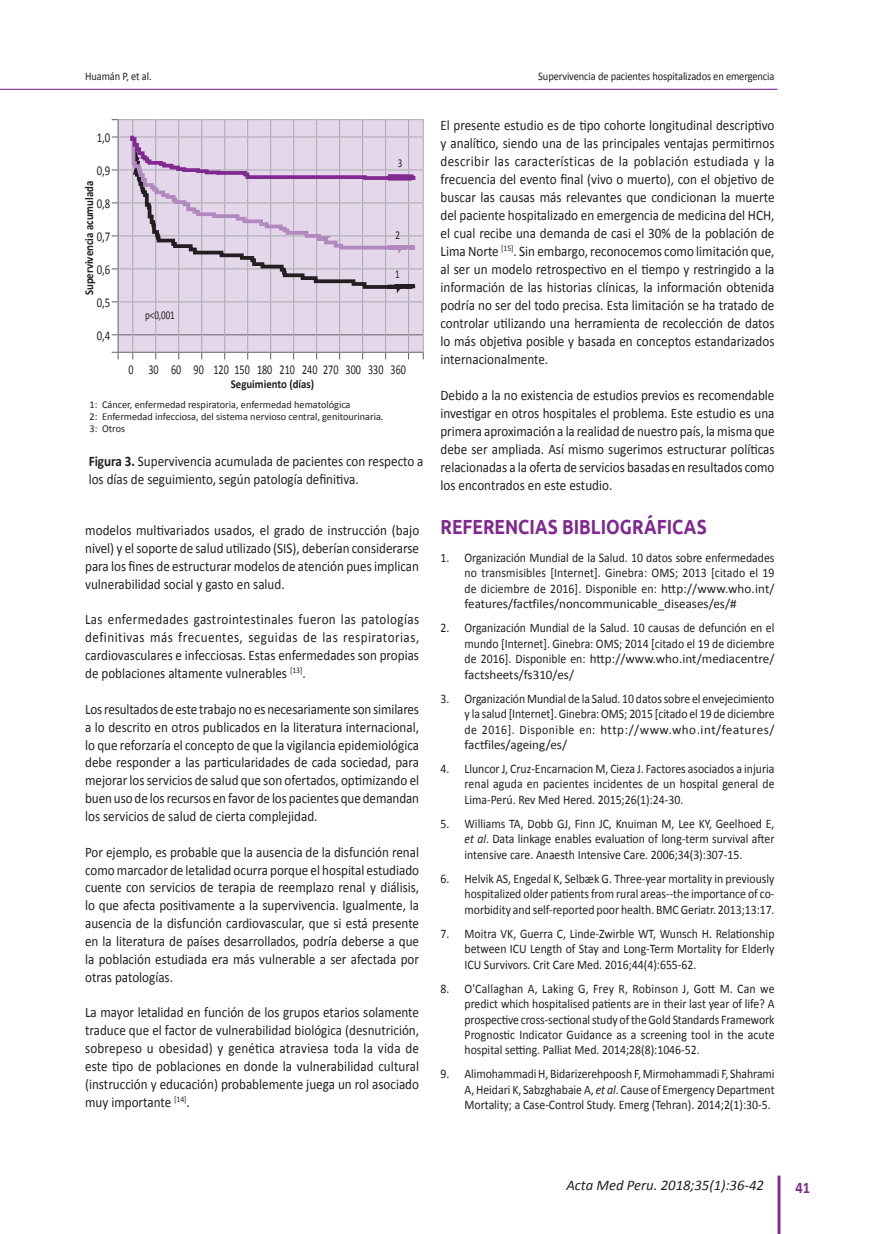
<style>
.page{position:relative;width:881px;height:1234px;background:#fff}
.page>*{position:absolute;margin:0;border:0;box-sizing:border-box;transform-origin:0 0}
._07_SUB{font:700 20.4px "Ubuntu";color:#802990;scale:.85 1}
.t1{font:700 16.05px "Calibri";color:#802990;scale:.9 1}
.t2{font:italic 14.7px "Calibri";color:#231f20}
._06_TEXTOS{font:14.55px/17.9px "Calibri";color:#231f20;text-align:justify;scale:.9 1}
._06_TEXTOS-2{font:13.5px "Calibri";color:#231f20;scale:.75 1}
._06_TEXTOS-3{font:13.5px "Calibri";color:#231f20;scale:.8 1}
.REFEREN{font:13.05px/15.5px "Calibri";color:#231f20;text-align:justify;scale:.9 1}
._06_TEXTOS-4{font:700 12px "Calibri";color:#231f20;scale:.9 1}
._06_TEXTOS-5{font:12px "Calibri";color:#231f20;scale:.75 1}
.t3{font:11.55px "Calibri";letter-spacing:-.01em;color:#231f20;scale:.9 1}
._04_PIE{font:10.5px "Calibri";color:#231f20}
.s1{font-weight:700}
.s2{font-style:italic}
</style>
<div class="page">
<hr style="left:777px;top:1175px;width:3px;height:58px;background:#802990">
<hr style="left:0;top:89px;width:777px;height:1px;background:#802990">
<div style="left:119px;top:183px;width:303px;height:151px;background:#e3d7e9"></div>
<hr style="left:117px;top:170px;width:2px;height:32px;background:#67676a">
<hr style="left:117px;top:203px;width:2px;height:32px;background:#67676a">
<hr style="left:117px;top:236px;width:2px;height:32px;background:#67676a">
<hr style="left:117px;top:269px;width:2px;height:32px;background:#67676a">
<hr style="left:117px;top:302px;width:2px;height:32px;background:#67676a">
<hr style="left:422px;top:170px;width:1px;height:32px;background:#a8a9ad">
<hr style="left:422px;top:203px;width:1px;height:32px;background:#a8a9ad">
<hr style="left:422px;top:236px;width:1px;height:32px;background:#a8a9ad">
<hr style="left:422px;top:269px;width:1px;height:32px;background:#a8a9ad">
<hr style="left:422px;top:302px;width:1px;height:33px;background:#a8a9ad">
<svg style="left:112px;top:202px;width:311px;height:1px"></svg>
<svg style="left:112px;top:235px;width:311px;height:1px"></svg>
<svg style="left:112px;top:268px;width:311px;height:1px"></svg>
<svg style="left:112px;top:301px;width:311px;height:1px"></svg>
<svg style="left:112px;top:334px;width:311px;height:25px"></svg>
<svg style="left:129px;top:183px;width:289px;height:167px;background:#dcd1e2"></svg>
<svg style="left:130px;top:183px;width:288px;height:136px;background:#d6cadc"></svg>
<svg style="left:112px;top:119px;width:311px;height:64px;background:#d6c6dc"></svg>
<p class="t3" style="left:85px;top:68px;width:75px">Huamán P, et al.</p>
<p class="_06_TEXTOS-3" style="left:97px;top:128px;width:19px">1,0</p>
<p class="_06_TEXTOS-3" style="left:97px;top:161px;width:19px">0,9</p>
<p class="_06_TEXTOS-3" style="left:97px;top:194px;width:19px">0,8</p>
<p class="_06_TEXTOS-3" style="left:97px;top:227px;width:19px">0,7</p>
<p class="_06_TEXTOS-3" style="left:97px;top:260px;width:19px">0,6</p>
<p class="_06_TEXTOS-3" style="left:97px;top:293px;width:19px">0,5</p>
<p class="_06_TEXTOS-3" style="left:97px;top:326px;width:19px">0,4</p>
<p class="_06_TEXTOS-4" style="left:82px;top:295px;width:129px;rotate:-90deg">Supervivencia acumulada</p>
<p class="_06_TEXTOS-5" style="left:145px;top:307px;width:41px">p&lt;0,001</p>
<p class="_06_TEXTOS-5" style="left:398px;top:155px;width:8px">3</p>
<p class="_06_TEXTOS-5" style="left:395px;top:227px;width:8px">2</p>
<p class="_06_TEXTOS-5" style="left:395px;top:266px;width:8px">1</p>
<p class="_06_TEXTOS-2" style="left:128px;top:361px;width:371px">0 30 60 90 120 150 180 210 240 270 300 330 360</p>
<p class="_06_TEXTOS-4" style="left:231px;top:376px;width:94px">Seguimiento (días)</p>
<p class="_04_PIE" style="left:89px;top:398px;width:262px">1: Cáncer, enfermedad respiratoria, enfermedad hematológica</p>
<p class="_04_PIE" style="left:89px;top:410px;width:295px">2: Enfermedad infecciosa, del sistema nervioso central, genitourinaria.</p>
<p class="_04_PIE" style="left:89px;top:422px;width:37px">3: Otros</p>
<p class="_06_TEXTOS" style="left:89px;top:452px;width:373px"><span class="s1">Figura 3.</span> Supervivencia acumulada de pacientes con respecto a los días de seguimiento, según patología definitiva.</p>
<p class="_06_TEXTOS" style="left:85px;top:521px;width:372px">modelos multivariados usados, el grado de instrucción (bajo nivel) y el soporte de salud utilizado (SIS), deberían considerarse para los fines de estructurar modelos de atención pues implican vulnerabilidad social y gasto en salud.</p>
<p class="_06_TEXTOS" style="left:85px;top:610px;width:372px">Las enfermedades gastrointestinales fueron las patologías definitivas más frecuentes, seguidas de las respiratorias, cardiovasculares e infecciosas. Estas enfermedades son propias de poblaciones altamente vulnerables <sup>[13]</sup>.</p>
<p class="_06_TEXTOS" style="left:85px;top:700px;width:372px">Los resultados de este trabajo no es necesariamente son similares a lo descrito en otros publicados en la literatura internacional, lo que reforzaría el concepto de que la vigilancia epidemiológica debe responder a las particularidades de cada sociedad, para mejorar los servicios de salud que son ofertados, optimizando el buen uso de los recursos en favor de los pacientes que demandan los servicios de salud de cierta complejidad.</p>
<p class="_06_TEXTOS" style="left:85px;top:842px;width:372px">Por ejemplo, es probable que la ausencia de la disfunción renal como marcador de letalidad ocurra porque el hospital estudiado cuente con servicios de terapia de reemplazo renal y diálisis, lo que afecta positivamente a la supervivencia. Igualmente, la ausencia de la disfunción cardiovascular, que si está presente en la literatura de países desarrollados, podría deberse a que la población estudiada era más vulnerable a ser afectada por otras patologías.</p>
<p class="_06_TEXTOS" style="left:85px;top:1003px;width:372px">La mayor letalidad en función de los grupos etarios solamente traduce que el factor de vulnerabilidad biológica (desnutrición, sobrepeso u obesidad) y genética atraviesa toda la vida de este tipo de poblaciones en donde la vulnerabilidad cultural (instrucción y educación) probablemente juega un rol asociado muy importante <sup>[14]</sup>.</p>
<p class="t3" style="left:538px;top:68px;width:264px">Supervivencia de pacientes hospitalizados en emergencia</p>
<p class="_06_TEXTOS" style="left:440px;top:116px;width:372px">El presente estudio es de tipo cohorte longitudinal descriptivo y analítico, siendo una de las principales ventajas permitirnos describir las características de la población estudiada y la frecuencia del evento final (vivo o muerto), con el objetivo de buscar las causas más relevantes que condicionan la muerte del paciente hospitalizado en emergencia de medicina del HCH, el cual recibe una demanda de casi el 30% de la población de Lima Norte <sup>[15]</sup>. Sin embargo, reconocemos como limitación que, al ser un modelo retrospectivo en el tiempo y restringido a la información de las historias clínicas, la información obtenida podría no ser del todo precisa. Esta limitación se ha tratado de controlar utilizando una herramienta de recolección de datos lo más objetiva posible y basada en conceptos estandarizados internacionalmente.</p>
<p class="_06_TEXTOS" style="left:440px;top:386px;width:372px">Debido a la no existencia de estudios previos es recomendable investigar en otros hospitales el problema. Este estudio es una primera aproximación a la realidad de nuestro país, la misma que debe ser ampliada. Así mismo sugerimos estructurar políticas relacionadas a la oferta de servicios basadas en resultados como los encontrados en este estudio.</p>
<p class="_07_SUB" style="left:440px;top:513px;width:315px">REFERENCIAS BIBLIOGRÁFICAS</p>
<p class="REFEREN" style="left:464px;top:550px;width:346px;text-indent:-24px">1. Organización Mundial de la Salud. 10 datos sobre enfermedades no transmisibles [Internet]. Ginebra: OMS; 2013 [citado el 19 de diciembre de 2016]. Disponible en: http://www.who.int/ features/factfiles/noncommunicable_diseases/es/#</p>
<p class="REFEREN" style="left:464px;top:620px;width:346px;text-indent:-24px">2. Organización Mundial de la Salud. 10 causas de defunción en el mundo [Internet]. Ginebra: OMS; 2014 [citado el 19 de diciembre de 2016]. Disponible en: http://www.who.int/mediacentre/ factsheets/fs310/es/</p>
<p class="REFEREN" style="left:464px;top:690px;width:346px;text-indent:-24px">3. Organización Mundial de la Salud. 10 datos sobre el envejecimiento y la salud [Internet]. Ginebra: OMS; 2015 [citado el 19 de diciembre de 2016]. Disponible en: http://www.who.int/features/ factfiles/ageing/es/</p>
<p class="REFEREN" style="left:464px;top:760px;width:346px;text-indent:-24px">4. Lluncor J, Cruz-Encarnacion M, Cieza J. Factores asociados a injuria renal aguda en pacientes incidentes de un hospital general de Lima-Perú. Rev Med Hered. 2015;26(1):24-30.</p>
<p class="REFEREN" style="left:464px;top:815px;width:346px;text-indent:-24px">5. Williams TA, Dobb GJ, Finn JC, Knuiman M, Lee KY, Geelhoed E, <span class="s2">et al</span>. Data linkage enables evaluation of long-term survival after intensive care. Anaesth Intensive Care. 2006;34(3):307-15.</p>
<p class="REFEREN" style="left:464px;top:870px;width:346px;text-indent:-24px">6. Helvik AS, Engedal K, Selbæk G. Three-year mortality in previously hospitalized older patients from rural areas--the importance of co&shy;morbidity and self-reported poor health. BMC Geriatr. 2013;13:17.</p>
<p class="REFEREN" style="left:464px;top:925px;width:346px;text-indent:-24px">7. Moitra VK, Guerra C, Linde-Zwirble WT, Wunsch H. Relationship between ICU Length of Stay and Long-Term Mortality for Elderly ICU Survivors. Crit Care Med. 2016;44(4):655-62.</p>
<p class="REFEREN" style="left:464px;top:980px;width:346px;text-indent:-24px">8. O'Callaghan A, Laking G, Frey R, Robinson J, Gott M. Can we predict which hospitalised patients are in their last year of life? A prospective cross-sectional study of the Gold Standards Framework Prognostic Indicator Guidance as a screening tool in the acute hospital setting. Palliat Med. 2014;28(8):1046-52.</p>
<p class="REFEREN" style="left:464px;top:1066px;width:346px;text-indent:-24px">9. Alimohammadi H, Bidarizerehpoosh F, Mirmohammadi F, Shahrami A, Heidari K, Sabzghabaie A, <span class="s2">et al</span>. Cause of Emergency Department Mortality; a Case-Control Study. Emerg (Tehran). 2014;2(1):30-5.</p>
<p class="t2" style="left:566px;top:1175px;width:199px">Acta Med Peru. 2018;35(1):36-42</p>
<p class="t1" style="left:795px;top:1176px;width:18px">41</p>
</div>
